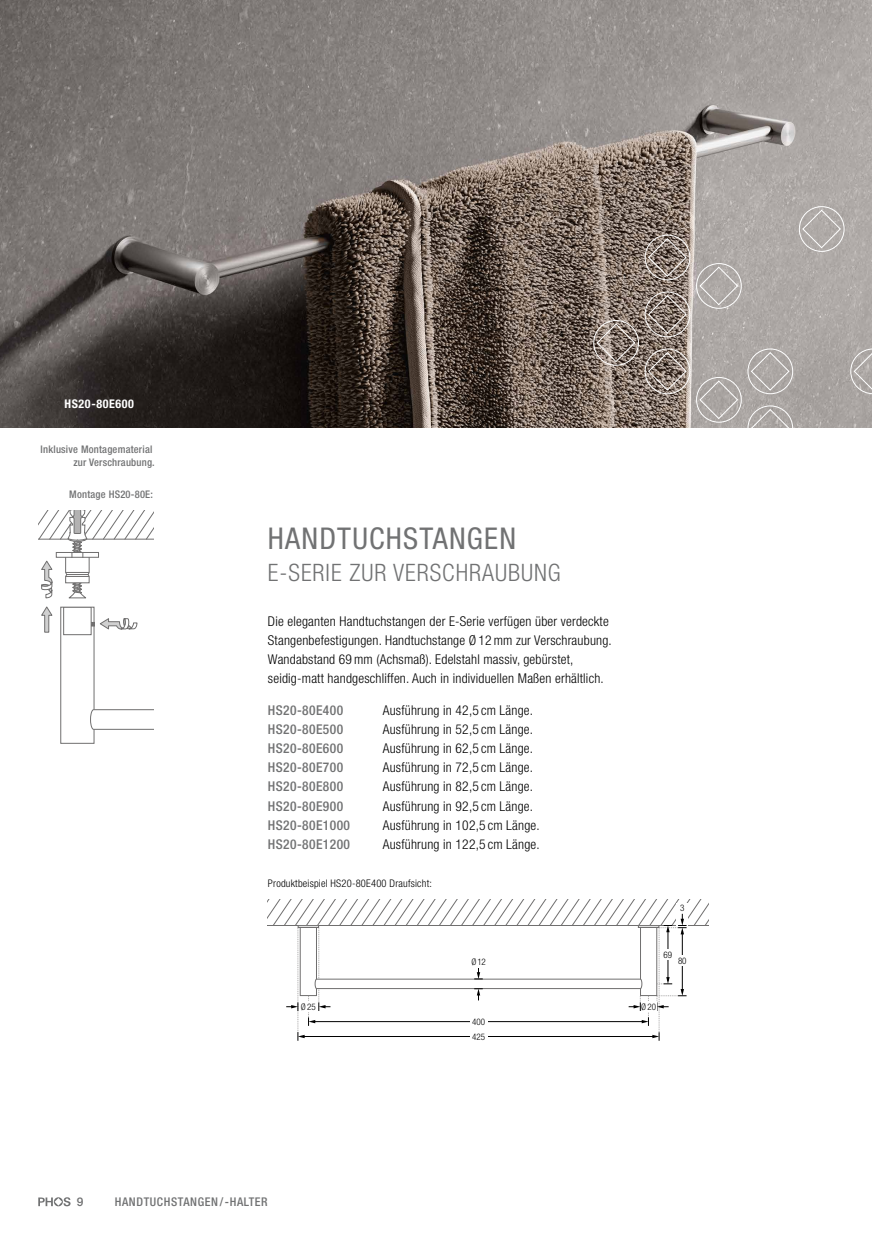
<style>
.page{position:relative;width:872px;height:1234px;background:#fff}
.page>*{position:absolute;margin:0;border:0;box-sizing:border-box;transform-origin:0 0}
.t1{font:condensed 30px "Helvetica Neue LT Std";letter-spacing:.04em;color:#717273}
.t2{font:300 condensed 24px "Helvetica Neue LT Std";letter-spacing:.04em;color:#717273}
.t3{font:300 condensed 13.5px/19.2px "Helvetica Neue LT Std";letter-spacing:.015em;color:#000}
.t4{font:500 condensed 13.5px "Helvetica Neue LT Std";letter-spacing:.03em;color:#717273}
.t5{font:500 condensed 12px "Helvetica Neue LT Std";letter-spacing:.05em;color:#717273}
.t6{font:700 condensed 12px "Helvetica Neue LT Std";letter-spacing:.05em;color:#fff}
.t7{font:500 12px "Helvetica Neue LT Std";color:#717273}
.t8{font:500 condensed 10.5px/12.8px "Helvetica Neue LT Std";letter-spacing:.02em;color:#717273;text-align:right}
.t9{font:300 condensed 10.5px "Helvetica Neue LT Std";letter-spacing:.02em;color:#000}
.t10{font:300 condensed 9px/14.9px "Helvetica Neue LT Std";color:#000}
</style>
<div class="page">
<div style="left:63px;top:607px;width:28px;height:27px;border:1px solid #706f6f"></div>
<div style="left:60px;top:606px;width:34px;height:137px;border:1px solid #706f6f"></div>
<svg style="left:90px;top:708px;width:63px;height:22px"></svg>
<svg style="left:90px;top:618px;width:47px;height:11px"></svg>
<svg style="left:41px;top:606px;width:12px;height:26px"></svg>
<svg style="left:38px;top:510px;width:115px;height:88px"></svg>
<div style="left:56px;top:552px;width:43px;height:5px;border:1px solid #706f6f"></div>
<img style="left:0;top:0;width:872px;height:427px">
<svg style="left:798px;top:206px;width:47px;height:46px;background:#b8b3b1"></svg>
<svg style="left:696px;top:263px;width:46px;height:46px;background:#b7b2b0"></svg>
<svg style="left:850px;top:348px;width:22px;height:46px"></svg>
<svg style="left:696px;top:348px;width:97px;height:80px;background:#b2adaa"></svg>
<svg style="left:593px;top:291px;width:97px;height:103px;background:#8c7f76"></svg>
<svg style="left:644px;top:234px;width:46px;height:46px;background:#8d8078"></svg>
<svg style="left:268px;top:899px;width:440px;height:141px"></svg>
<svg style="left:38px;top:1197px;width:33px;height:8px"></svg>
<p class="t6" style="left:65px;top:397px;width:71px">HS20-80E600</p>
<p class="t8" style="left:41px;top:443px;width:116px">Inklusive Montagematerial zur Verschraubung.</p>
<p class="t8" style="left:69px;top:487px;width:85px">Montage HS20-80E:</p>
<h1 class="t1" style="left:268px;top:521px;width:250px">HANDTUCHSTANGEN</h1>
<h2 class="t2" style="left:268px;top:558px;width:294px">E-SERIE ZUR VERSCHRAUBUNG</h2>
<p class="t3" style="left:268px;top:611px;width:345px">Die eleganten Handtuchstangen der E-Serie verfügen über verdeckte Stangenbefestigungen. Handtuchstange Ø 12mm zur Verschraubung.<br>Wandabstand 69mm (Achsmaß). Edelstahl massiv, gebürstet, seidig-matt handgeschliffen. Auch in individuellen Maßen erhältlich.</p>
<p class="t4" style="left:268px;top:701px;width:77px">HS20-80E400</p>
<p class="t3" style="left:383px;top:700px;width:152px">Ausführung in 42,5 cm Länge.</p>
<p class="t4" style="left:268px;top:721px;width:77px">HS20-80E500</p>
<p class="t3" style="left:383px;top:719px;width:152px">Ausführung in 52,5 cm Länge.</p>
<p class="t4" style="left:268px;top:740px;width:77px">HS20-80E600</p>
<p class="t3" style="left:383px;top:738px;width:152px">Ausführung in 62,5 cm Länge.</p>
<p class="t4" style="left:268px;top:759px;width:77px">HS20-80E700</p>
<p class="t3" style="left:383px;top:757px;width:152px">Ausführung in 72,5 cm Länge.</p>
<p class="t4" style="left:268px;top:778px;width:77px">HS20-80E800</p>
<p class="t3" style="left:383px;top:776px;width:152px">Ausführung in 82,5 cm Länge.</p>
<p class="t4" style="left:268px;top:797px;width:77px">HS20-80E900</p>
<p class="t3" style="left:383px;top:795px;width:152px">Ausführung in 92,5 cm Länge.</p>
<p class="t4" style="left:268px;top:816px;width:84px">HS20-80E1000</p>
<p class="t3" style="left:383px;top:815px;width:158px">Ausführung in 102,5 cm Länge.</p>
<p class="t4" style="left:268px;top:835px;width:84px">HS20-80E1200</p>
<p class="t3" style="left:383px;top:834px;width:158px">Ausführung in 122,5 cm Länge.</p>
<p class="t9" style="left:268px;top:877px;width:165px">Produktbeispiel HS20-80E400 Draufsicht:</p>
<p class="t10" style="left:301px;top:999px;width:16px">Ø25</p>
<p class="t10" style="left:471px;top:954px;width:16px">Ø12</p>
<p class="t10" style="left:472px;top:1013px;width:14px">400<br>425</p>
<p class="t10" style="left:680px;top:900px;width:6px">3</p>
<p class="t10" style="left:663px;top:946px;width:10px">69</p>
<p class="t10" style="left:678px;top:952px;width:10px">80</p>
<p class="t10" style="left:641px;top:999px;width:16px">Ø20</p>
<p class="t7" style="left:77px;top:1194px;width:8px">9</p>
<p class="t5" style="left:115px;top:1194px;width:154px">HANDTUCHSTANGEN/-HALTER</p>
</div>
